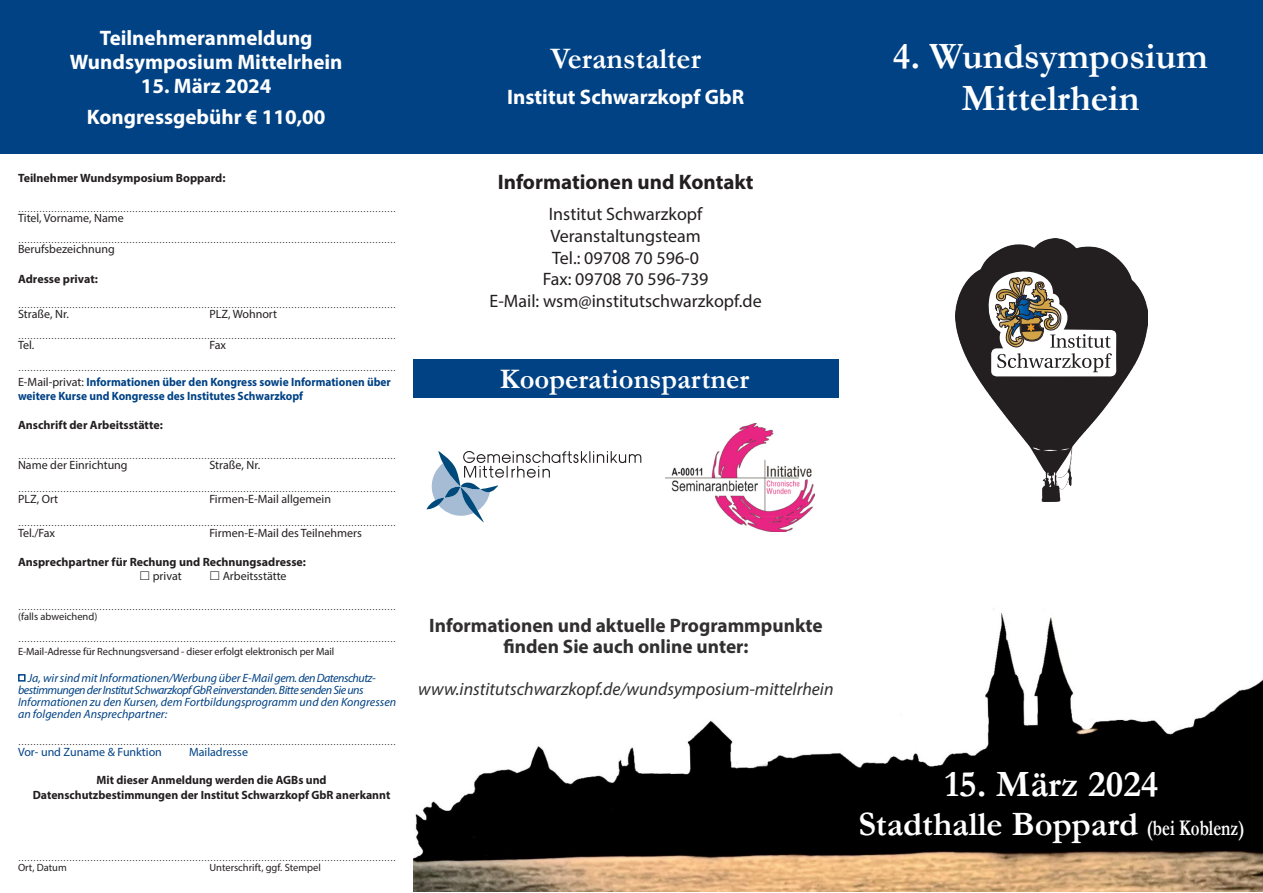
<style>
.page{position:relative;width:1263px;height:893px;background:#fff}
.page>*{position:absolute;margin:0;border:0;box-sizing:border-box;transform-origin:0 0}
.t1{font:700 37.5px/42px "Garamond";color:#fff;text-align:center}
.t2{font:700 34.5px "Garamond";color:#fff}
.t3{font:700 30px "Garamond";color:#fff}
.t4{font:700 28.5px "Garamond";color:#fff}
.t5{font:700 21px/24px "Myriad Pro";color:#fff;text-align:center}
.t6{font:700 21px "Myriad Pro";color:#231f20}
.t7{font:700 19.5px/21px "Myriad Pro";color:#312f30;text-align:center}
.t8{font:18px/21.6px "Myriad Pro";color:#231f20}
.t9{font:italic 18px "Myriad Pro";color:#312f30}
.t10{font:italic 12px/12.1px "Myriad Pro";color:#014285}
.t11{font:700 12px "Myriad Pro";color:#231f20}
.t12{font:12px "Myriad Pro";color:#231f20}
.t13{font:700 12px/14.4px "Myriad Pro";color:#014285;scale:.95 1}
.t14{font:12px "Myriad Pro";color:#014285}
.t15{font:10.5px "Myriad Pro";letter-spacing:-.01em;color:#231f20}
.t16{font:9px "Myriad Pro";color:#231f20}
.s1{font-weight:400;color:#231f20}
.s2{font-size:22.5px}
</style>
<div class="page">
<img style="left:956px;top:238px;width:191px;height:264px">
<svg style="left:989px;top:271px;width:127px;height:105px"></svg>
<div style="left:838px;top:0;width:425px;height:153px;background:#014285"></div>
<img style="left:414px;top:608px;width:849px;height:284px">
<div style="left:585px;top:626px;width:108px;height:60px;background:#fff"></div>
<img style="left:665px;top:424px;width:149px;height:107px">
<svg style="left:426px;top:451px;width:215px;height:72px"></svg>
<div style="left:0;top:0;width:838px;height:153px;background:#014285"></div>
<div style="left:413px;top:359px;width:425px;height:39px;background:#014285"></div>
<div style="left:18px;top:674px;width:8px;height:8px;border:2px solid #014285"></div>
<p class="t5" style="left:70px;top:25px;width:274px">Teilnehmeranmeldung<br>Wundsymposium Mittelrhein</p>
<p class="t5" style="left:141px;top:73px;width:132px">15. März 2024</p>
<p class="t5" style="left:87px;top:104px;width:240px">Kongressgebühr € 110,00</p>
<p class="t11" style="left:18px;top:170px;width:209px">Teilnehmer Wundsymposium Boppard:</p>
<p class="t16" style="left:18px;top:203px;width:380px">………………………………………………………………………………………………………………</p>
<p class="t12" style="left:18px;top:211px;width:107px">Titel, Vorname, Name</p>
<p class="t16" style="left:18px;top:234px;width:380px">………………………………………………………………………………………………………………</p>
<p class="t12" style="left:18px;top:242px;width:98px">Berufsbezeichnung</p>
<p class="t11" style="left:18px;top:271px;width:81px">Adresse privat:</p>
<p class="t16" style="left:18px;top:299px;width:380px">………………………………………………………………………………………………………………</p>
<p class="t12" style="left:18px;top:307px;width:52px">Straße, Nr.</p>
<p class="t12" style="left:209px;top:307px;width:69px">PLZ, Wohnort</p>
<p class="t16" style="left:18px;top:330px;width:380px">………………………………………………………………………………………………………………</p>
<p class="t12" style="left:18px;top:338px;width:18px">Tel.</p>
<p class="t12" style="left:209px;top:338px;width:18px">Fax</p>
<p class="t16" style="left:18px;top:363px;width:380px">………………………………………………………………………………………………………………</p>
<p class="t13" style="left:18px;top:374px;width:394px"><span class="s1">E-Mail-privat:</span> Informationen über den Kongress sowie Informationen über weitere Kurse und Kongresse des Institutes Schwarzkopf</p>
<p class="t11" style="left:18px;top:418px;width:146px">Anschrift der Arbeitsstätte:</p>
<p class="t16" style="left:18px;top:450px;width:380px">………………………………………………………………………………………………………………</p>
<p class="t12" style="left:18px;top:458px;width:111px">Name der Einrichtung</p>
<p class="t12" style="left:209px;top:458px;width:52px">Straße, Nr.</p>
<p class="t16" style="left:18px;top:484px;width:380px">………………………………………………………………………………………………………………</p>
<p class="t12" style="left:18px;top:491px;width:42px">PLZ, Ort</p>
<p class="t12" style="left:209px;top:491px;width:123px">Firmen-E-Mail allgemein</p>
<p class="t16" style="left:18px;top:518px;width:380px">………………………………………………………………………………………………………………</p>
<p class="t12" style="left:18px;top:525px;width:39px">Tel./Fax</p>
<p class="t12" style="left:209px;top:525px;width:154px">Firmen-E-Mail des Teilnehmers</p>
<p class="t11" style="left:18px;top:554px;width:289px">Ansprechpartner für Rechung und Rechnungsadresse:</p>
<p class="t12" style="left:153px;top:569px;width:31px">privat</p>
<p class="t12" style="left:223px;top:569px;width:65px">Arbeitsstätte</p>
<p class="t16" style="left:18px;top:601px;width:380px">………………………………………………………………………………………………………………</p>
<p class="t15" style="left:18px;top:610px;width:81px">(falls abweichend)</p>
<p class="t16" style="left:18px;top:633px;width:380px">………………………………………………………………………………………………………………</p>
<p class="t15" style="left:18px;top:645px;width:318px">E-Mail-Adresse für Rechnungsversand - dieser erfolgt elektronisch per Mail</p>
<p class="t10" style="left:18px;top:671px;width:380px;text-indent:10px">Ja, wir sind mit Informationen/Werbung über E-Mail gem. den Datenschutz&shy;bestimmungen der Institut Schwarzkopf GbR einverstanden. Bitte senden Sie uns Informationen zu den Kursen, dem Fortbildungsprogramm und den Kongressen an folgenden Ansprechpartner:</p>
<p class="t16" style="left:18px;top:737px;width:380px">………………………………………………………………………………………………………………</p>
<p class="t14" style="left:18px;top:744px;width:145px">Vor- und Zuname &amp; Funktion</p>
<p class="t14" style="left:189px;top:744px;width:61px">Mailadresse</p>
<p class="t11" style="left:97px;top:772px;width:232px">Mit dieser Anmeldung werden die AGBs und</p>
<p class="t11" style="left:33px;top:787px;width:359px">Datenschutzbestimmungen der Institut Schwarzkopf GbR anerkannt</p>
<p class="t16" style="left:18px;top:852px;width:380px">………………………………………………………………………………………………………………</p>
<p class="t15" style="left:18px;top:861px;width:50px">Ort, Datum</p>
<p class="t15" style="left:209px;top:861px;width:113px">Unterschrift, ggf. Stempel</p>
<p class="t3" style="left:550px;top:38px;width:152px">Veranstalter</p>
<p class="t5" style="left:507px;top:84px;width:239px">Institut Schwarzkopf GbR</p>
<p class="t6" style="left:498px;top:168px;width:257px">Informationen und Kontakt</p>
<p class="t8" style="left:549px;top:203px;width:155px">Institut Schwarzkopf<br>Veranstaltungsteam</p>
<p class="t8" style="left:552px;top:246px;width:148px">Tel.: 09708 70 596-0</p>
<p class="t8" style="left:543px;top:268px;width:167px">Fax: 09708 70 596-739</p>
<p class="t8" style="left:489px;top:290px;width:274px">E-Mail: wsm@institutschwarzkopf.de</p>
<p class="t4" style="left:500px;top:359px;width:251px">Kooperationspartner</p>
<p class="t7" style="left:429px;top:615px;width:395px">Informationen und aktuelle Programmpunkte finden Sie auch online unter:</p>
<p class="t9" style="left:418px;top:678px;width:417px">www.institutschwarzkopf.de/wundsymposium-mittelrhein</p>
<p class="t1" style="left:893px;top:35px;width:317px">4. Wundsymposium<br>Mittelrhein</p>
<p class="t1" style="left:944px;top:763px;width:216px">15. März 2024</p>
<p class="t2" style="left:858px;top:800px;width:388px">Stadthalle Boppard <span class="s2">(bei Koblenz)</span></p>
</div>
